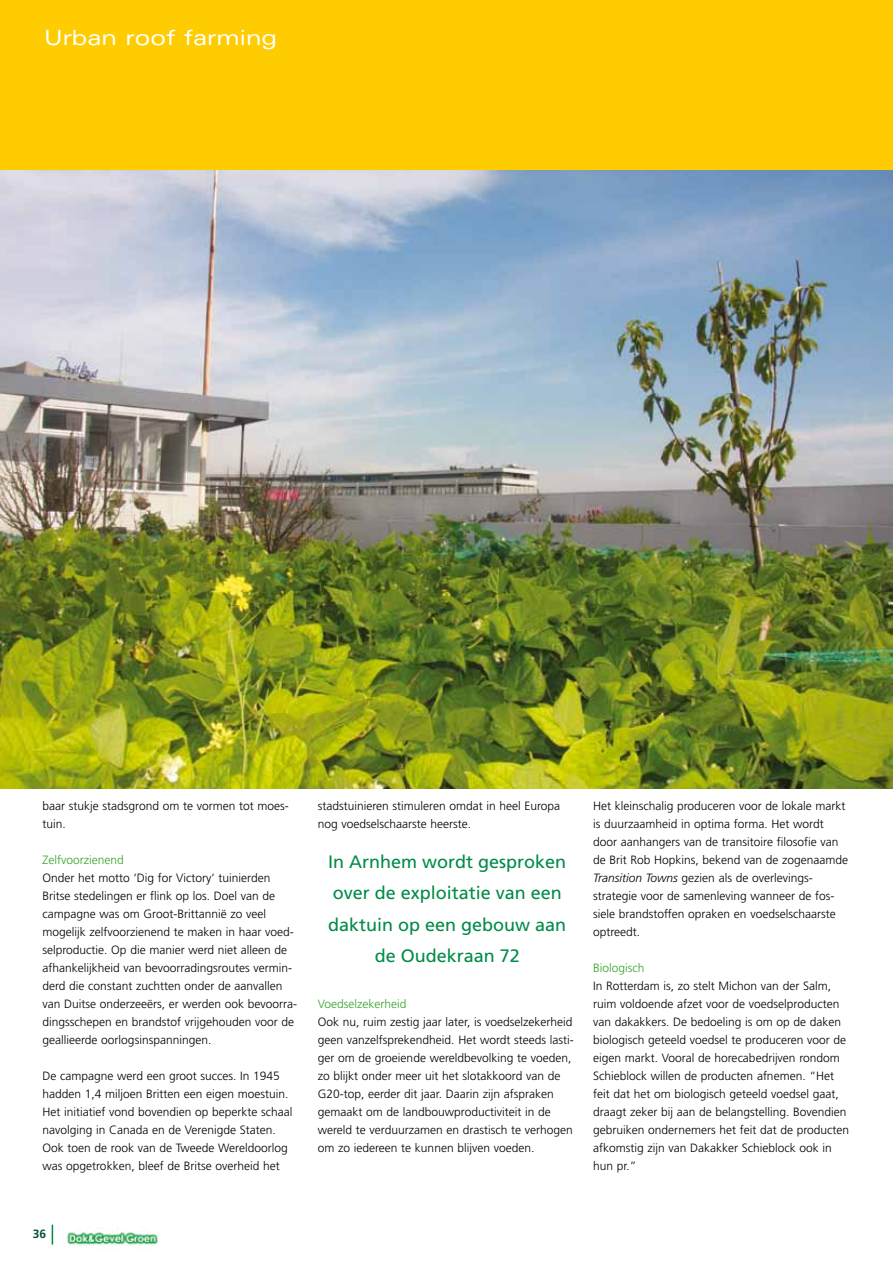
<style>
.page{position:relative;width:893px;height:1263px;background:#fff}
.page>*{position:absolute;margin:0;border:0;box-sizing:border-box;transform-origin:0 0}
.t1{font:expanded 21px "Univers";color:#fff}
.t2{font:18px/31.5px "Frutiger";color:#008b45;text-align:center}
.t3{font:300 12px/18px "Frutiger";color:#000}
.t4{font:300 12px "Frutiger";color:#35a32c}
.t5{font:700 12px "Frutiger";color:#00523c}
.s1{font-style:italic}
</style>
<div class="page">
<svg style="left:52px;top:1225px;width:1px;height:19px"></svg>
<img style="left:67px;top:1229px;width:91px;height:17px">
<div style="left:0;top:0;width:893px;height:170px;background:#fecc00"></div>
<img style="left:0;top:170px;width:893px;height:619px">
<h1 class="t1" style="left:44px;top:25px;width:235px">Urban roof farming</h1>
<p class="t3" style="left:43px;top:797px;width:248px">baar stukje stadsgrond om te vormen tot moes&shy;tuin.</p>
<p class="t4" style="left:43px;top:853px;width:83px">Zelfvoorzienend</p>
<p class="t3" style="left:43px;top:869px;width:256px">Onder het motto ‘Dig for Victory’ tuinierden Britse stedelingen er flink op los. Doel van de campagne was om Groot-Brittannië zo veel mogelijk zelfvoorzienend te maken in haar voed&shy;selproductie. Op die manier werd niet alleen de afhankelijkheid van bevoorradingsroutes vermin&shy;derd die constant zuchtten onder de aanvallen van Duitse onderzeeërs, er werden ook bevoorra&shy;dingsschepen en brandstof vrijgehouden voor de geallieerde oorlogsinspanningen.</p>
<p class="t3" style="left:43px;top:1067px;width:252px">De campagne werd een groot succes. In 1945 hadden 1,4 miljoen Britten een eigen moestuin.<br>Het initiatief vond bovendien op beperkte schaal navolging in Canada en de Verenigde Staten.<br>Ook toen de rook van de Tweede Wereldoorlog was opgetrokken, bleef de Britse overheid het</p>
<p class="t3" style="left:318px;top:797px;width:244px">stadstuinieren stimuleren omdat in heel Europa nog voedselschaarste heerste.</p>
<h2 class="t2" style="left:328px;top:846px;width:240px">In Arnhem wordt gesproken over de exploitatie van een daktuin op een gebouw aan de Oudekraan 72</h2>
<p class="t4" style="left:318px;top:997px;width:90px">Voedselzekerheid</p>
<p class="t3" style="left:318px;top:1013px;width:257px">Ook nu, ruim zestig jaar later, is voedselzekerheid geen vanzelfsprekendheid. Het wordt steeds lasti&shy;ger om de groeiende wereldbevolking te voeden, zo blijkt onder meer uit het slotakkoord van de G20-top, eerder dit jaar. Daarin zijn afspraken gemaakt om de landbouwproductiviteit in de wereld te verduurzamen en drastisch te verhogen om zo iedereen te kunnen blijven voeden.</p>
<p class="t3" style="left:593px;top:797px;width:257px">Het kleinschalig produceren voor de lokale markt is duurzaamheid in optima forma. Het wordt door aanhangers van de transitoire filosofie van de Brit Rob Hopkins, bekend van de zogenaamde <span class="s1">Transition Towns</span> gezien als de overlevings&shy;strategie voor de samenleving wanneer de fos&shy;siele brandstoffen opraken en voedselschaarste optreedt.</p>
<p class="t4" style="left:593px;top:961px;width:53px">Biologisch</p>
<p class="t3" style="left:593px;top:977px;width:258px">In Rotterdam is, zo stelt Michon van der Salm, ruim voldoende afzet voor de voedselproducten van dakakkers. De bedoeling is om op de daken biologisch geteeld voedsel te produceren voor de eigen markt. Vooral de horecabedrijven rondom Schieblock willen de producten afnemen. “Het feit dat het om biologisch geteeld voedsel gaat, draagt zeker bij aan de belangstelling. Bovendien gebruiken ondernemers het feit dat de producten afkomstig zijn van Dakakker Schieblock ook in hun pr.”</p>
<p class="t5" style="left:33px;top:1227px;width:15px">36</p>
</div>
